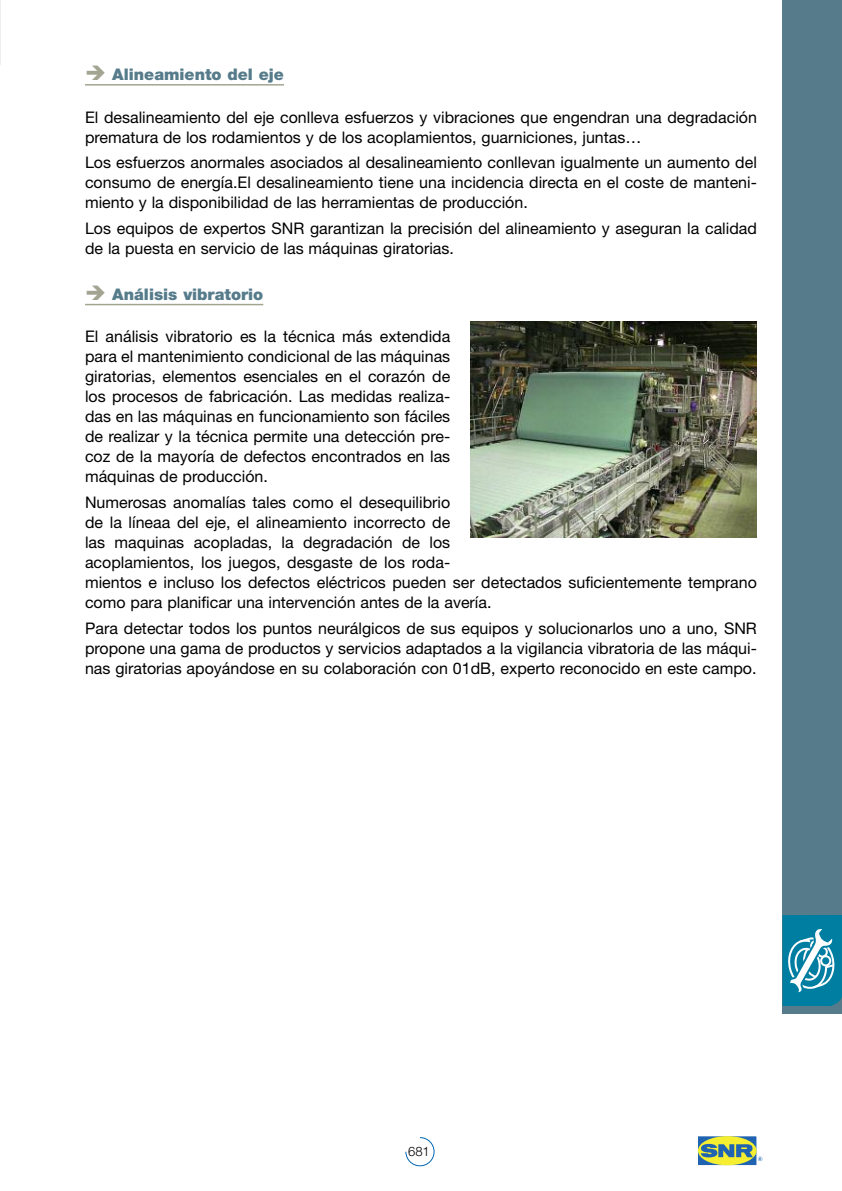
<style>
.page{position:relative;width:842px;height:1191px;background:#fff}
.page>*{position:absolute;margin:0;border:0;box-sizing:border-box;transform-origin:0 0}
.t1{font:16px/20px "Helvetica Neue";color:#000}
.t2{font:900 16px "Helvetica Neue";color:#567b8a}
.t3{font:300 13px "Helvetica Neue";color:#000}
</style>
<div class="page">
<hr style="left:85px;top:84px;width:199px;height:2px;background:#a3a592">
<hr style="left:85px;top:304px;width:178px;height:1px;background:#a3a592">
<div style="left:782px;top:0;width:60px;height:1013px;background:#567b8a"></div>
<svg style="left:405px;top:1137px;width:29px;height:29px"></svg>
<hr style="left:0;top:0;width:1px;height:64px;background:#ecf0f2">
<svg style="left:782px;top:915px;width:60px;height:90px;background:#3095b2"></svg>
<div style="left:697px;top:1135px;width:60px;height:30px;background:#2064b1"></div>
<div style="left:697px;top:1135px;width:60px;height:30px;border:1px solid #fff"></div>
<div style="left:698px;top:1136px;width:59px;height:29px;background:#f6ee31;border-radius:50%"></div>
<svg style="left:701px;top:1143px;width:61px;height:18px"></svg>
<img style="left:470px;top:321px;width:287px;height:216px">
<p class="t2" style="left:112px;top:68px;width:173px">Alineamiento del eje</p>
<p class="t1" style="left:85px;top:108px;width:673px">El desalineamiento del eje conlleva esfuerzos y vibraciones que engendran una degradación prematura de los rodamientos y de los acoplamientos, guarniciones, juntas…</p>
<p class="t1" style="left:85px;top:154px;width:673px;text-align:justify">Los esfuerzos anormales asociados al desalineamiento conllevan igualmente un aumento del consumo de energía.El desalineamiento tiene una incidencia directa en el coste de manteni&shy;miento y la disponibilidad de las herramientas de producción.</p>
<p class="t1" style="left:85px;top:220px;width:673px">Los equipos de expertos SNR garantizan la precisión del alineamiento y aseguran la calidad de la puesta en servicio de las máquinas giratorias.</p>
<p class="t2" style="left:112px;top:288px;width:153px">Análisis vibratorio</p>
<p class="t1" style="left:85px;top:328px;width:367px;text-align:justify">El análisis vibratorio es la técnica más extendida para el mantenimiento condicional de las máquinas giratorias, elementos esenciales en el corazón de los procesos de fabricación. Las medidas realiza&shy;das en las máquinas en funcionamiento son fáciles de realizar y la técnica permite una detección pre&shy;coz de la mayoría de defectos encontrados en las máquinas de producción.</p>
<p class="t1" style="left:85px;top:494px;width:673px">Numerosas anomalías tales como el desequilibrio<br>de la líneaa del eje, el alineamiento incorrecto de<br>las maquinas acopladas, la degradación de los<br>acoplamientos, los juegos, desgaste de los roda-<br>mientos e incluso los defectos eléctricos pueden ser detectados suficientemente temprano como para planificar una intervención antes de la avería.</p>
<p class="t1" style="left:85px;top:619px;width:673px;text-align:justify">Para detectar todos los puntos neurálgicos de sus equipos y solucionarlos uno a uno, SNR propone una gama de productos y servicios adaptados a la vigilancia vibratoria de las máqui&shy;nas giratorias apoyándose en su colaboración con 01dB, experto reconocido en este campo.</p>
<p class="t3" style="left:408px;top:1146px;width:23px">681</p>
</div>
